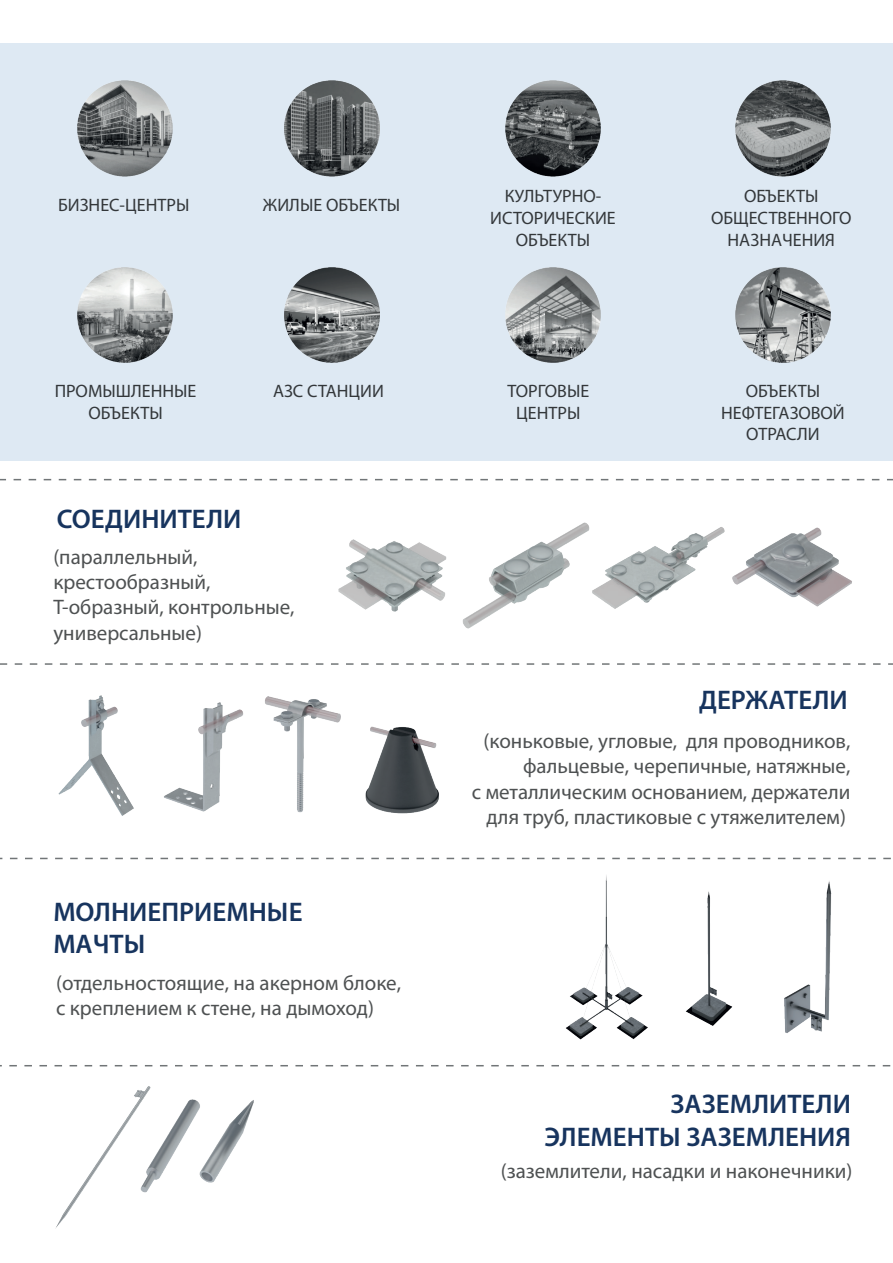
<style>
.page{position:relative;width:893px;height:1263px;background:#fff}
.page>*{position:absolute;margin:0;border:0;box-sizing:border-box;transform-origin:0 0}
.t1{font:600 27px/32.4px "Myriad Pro";color:#17345e;text-align:right}
.t2{font:21px/25.2px "Myriad Pro";color:#4e5152}
.t3{font:18px/21.6px "Myriad Pro";color:#33373a;text-align:center}
</style>
<div class="page">
<div style="left:0;top:43px;width:893px;height:418px;background:#dee9f3"></div>
<img style="left:338px;top:539px;width:94px;height:73px">
<img style="left:432px;top:523px;width:152px;height:106px">
<img style="left:584px;top:522px;width:116px;height:87px">
<img style="left:700px;top:478px;width:165px;height:129px">
<img style="left:58px;top:695px;width:68px;height:121px">
<img style="left:126px;top:728px;width:73px;height:86px">
<img style="left:199px;top:696px;width:108px;height:117px">
<img style="left:566px;top:875px;width:82px;height:165px">
<img style="left:686px;top:891px;width:47px;height:135px">
<img style="left:784px;top:881px;width:48px;height:152px">
<img style="left:54px;top:1066px;width:55px;height:163px">
<img style="left:109px;top:1066px;width:220px;height:127px">
<img style="left:78px;top:81px;width:95px;height:95px">
<img style="left:285px;top:81px;width:95px;height:95px">
<img style="left:505px;top:81px;width:95px;height:95px">
<img style="left:736px;top:81px;width:95px;height:95px">
<img style="left:78px;top:268px;width:95px;height:95px">
<img style="left:285px;top:268px;width:95px;height:95px">
<img style="left:505px;top:268px;width:95px;height:95px">
<img style="left:736px;top:268px;width:95px;height:95px">
<svg style="left:0;top:479px;width:893px;height:1px"></svg>
<svg style="left:0;top:663px;width:893px;height:2px"></svg>
<svg style="left:0;top:858px;width:891px;height:1px"></svg>
<img style="left:307px;top:699px;width:132px;height:115px">
<svg style="left:0;top:1065px;width:891px;height:1px"></svg>
<p class="t3" style="left:58px;top:194px;width:133px">БИЗНЕС-ЦЕНТРЫ</p>
<p class="t3" style="left:263px;top:194px;width:139px">ЖИЛЫЕ ОБЪЕКТЫ</p>
<p class="t3" style="left:490px;top:185px;width:127px">КУЛЬТУРНО-<br>ИСТОРИЧЕСКИЕ<br>ОБЪЕКТЫ</p>
<p class="t3" style="left:711px;top:185px;width:142px">ОБЪЕКТЫ<br>ОБЩЕСТВЕННОГО<br>НАЗНАЧЕНИЯ</p>
<p class="t3" style="left:55px;top:380px;width:143px">ПРОМЫШЛЕННЫЕ<br>ОБЪЕКТЫ</p>
<p class="t3" style="left:273px;top:380px;width:112px">АЗС СТАНЦИИ</p>
<p class="t3" style="left:507px;top:380px;width:83px">ТОРГОВЫЕ<br>ЦЕНТРЫ</p>
<p class="t3" style="left:721px;top:380px;width:125px">ОБЪЕКТЫ<br>НЕФТЕГАЗОВОЙ<br>ОТРАСЛИ</p>
<p class="t1" style="left:57px;top:502px;width:186px">СОЕДИНИТЕЛИ</p>
<p class="t2" style="left:53px;top:544px;width:243px">(параллельный, крестообразный,<br>Т-образный, контрольные, универсальные)</p>
<p class="t1" style="left:53px;top:895px;width:251px;text-align:left">МОЛНИЕПРИЕМНЫЕ<br>МАЧТЫ</p>
<p class="t2" style="left:56px;top:970px;width:347px">(отдельностоящие, на акерном блоке, с креплением к стене, на дымоход)</p>
<p class="t1" style="left:699px;top:683px;width:150px">ДЕРЖАТЕЛИ</p>
<p class="t2" style="left:472px;top:728px;width:380px;text-align:right">(коньковые, угловые, для проводников, фальцевые, черепичные, натяжные,<br>с металлическим основанием, держатели для труб, пластиковые с утяжелителем)</p>
<p class="t1" style="left:545px;top:1087px;width:308px">ЗАЗЕМЛИТЕЛИ<br>ЭЛЕМЕНТЫ ЗАЗЕМЛЕНИЯ</p>
<p class="t2" style="left:501px;top:1158px;width:353px">(заземлители, насадки и наконечники)</p>
</div>
